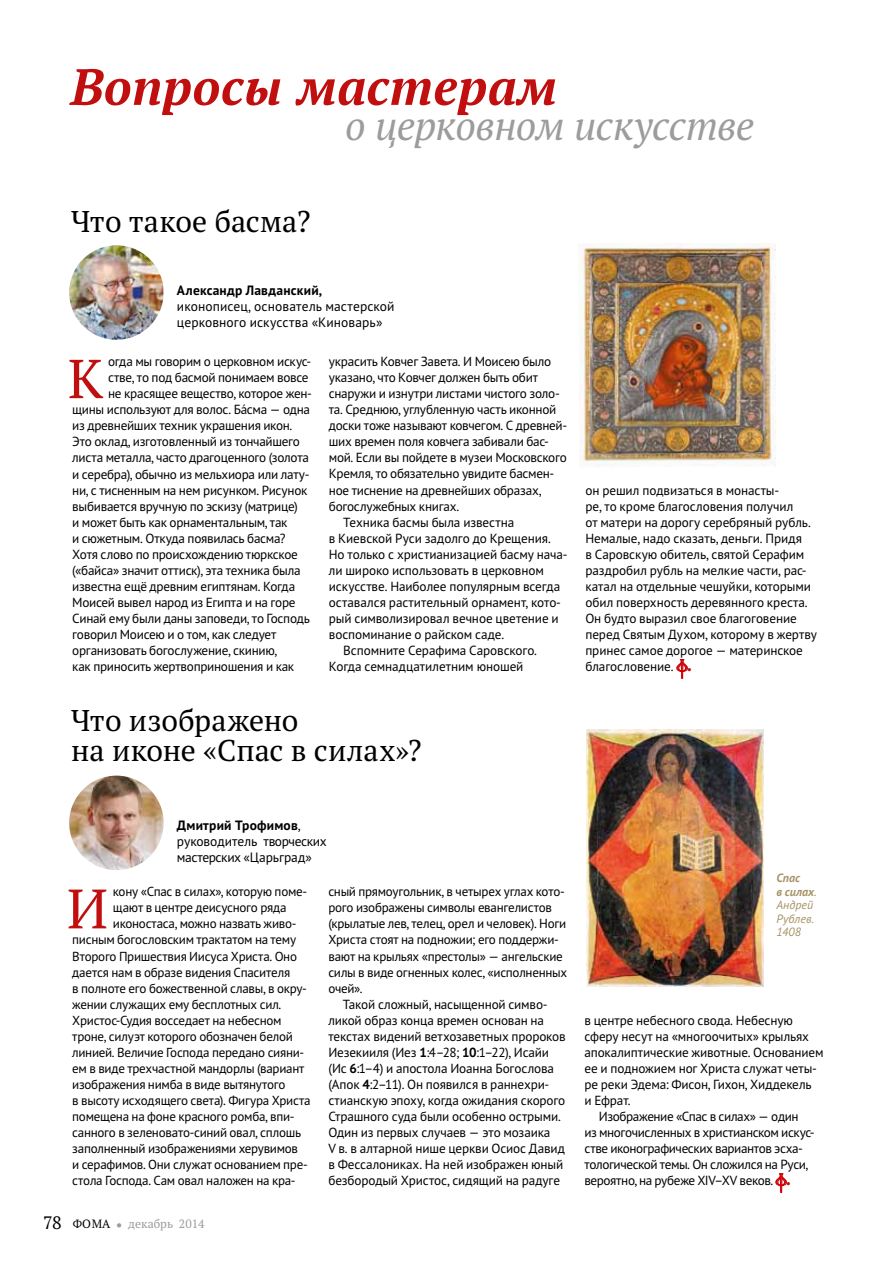
<style>
.page{position:relative;width:893px;height:1263px;background:#fff}
.page>*{position:absolute;margin:0;border:0;box-sizing:border-box;transform-origin:0 0}
.t1{font:55.35px "PT Serif";color:#c10e0f}
.t2{font:54.75px "PT Serif";color:#c10e0f}
.t3{font:italic 700 51px "PT Serif";letter-spacing:.01em;color:#c10e0f}
.t4{font:italic 40.5px "PT Serif";letter-spacing:-.02em;color:#9c9c9d}
.t5{font:30px/30px "PT Serif";color:#000}
.t6{font:13.5px/16.2px "PT Sans";letter-spacing:.005em;color:#000}
.t7{font:13.5px/16.2px "PT Sans";letter-spacing:-.02em;color:#000}
.t8{font:700 13.5px "PT Sans";letter-spacing:.015em;color:#000}
.t9{font:13.2px/16px "PT Sans";letter-spacing:-.015em;color:#000}
.t10{font:13.2px "PT Sans";letter-spacing:-.035em;color:#000}
.t11{font:13.05px/16px "PT Sans";letter-spacing:-.02em;color:#000}
.t12{font:italic 12px/13.5px "PT Sans";color:#a79366}
.t13{font:12px "PT Serif";color:#9c9c9d}
.s1{font-family:"Evangelie";font-size:17.85px;color:#c10e0f}
.s2{font-family:"Evangelie";font-size:22.5px;color:#c10e0f}
.s3{font-weight:700}
.s4{font-size:18px;color:#000}
.s5{color:#000}
.s6{font-size:15px}
</style>
<div class="page">
<svg style="left:677px;top:659px;width:11px;height:20px"></svg>
<svg style="left:776px;top:1173px;width:11px;height:20px"></svg>
<img style="left:69px;top:776px;width:95px;height:94px;border-radius:47px">
<img style="left:69px;top:245px;width:94px;height:95px">
<img style="left:587px;top:729px;width:176px;height:257px">
<img style="left:578px;top:243px;width:198px;height:224px">
<h3 class="t3" style="left:70px;top:53px;width:488px">Вопросы мастерам</h3>
<h3 class="t4" style="left:345px;top:100px;width:411px">о церковном искусстве</h3>
<h3 class="t5" style="left:71px;top:206px;width:241px">Что такое басма?</h3>
<p class="t8" style="left:177px;top:281px;width:146px">Александр Лавданский,</p>
<p class="t6" style="left:177px;top:298px;width:219px">иконописец, основатель мастерской церковного искусства «Киноварь»</p>
<h2 class="t2" style="left:68px;top:343px;width:37px">К</h2>
<p class="t9" style="left:108px;top:353px;width:204px">огда мы говорим о церковном искус-</p>
<p class="t9" style="left:108px;top:369px;width:202px">стве, то под басмой понимаем вовсе</p>
<p class="t9" style="left:108px;top:385px;width:205px">не красящее вещество, которое жен-</p>
<p class="t9" style="left:72px;top:401px;width:239px">щины используют для волос. Бáсма — одна</p>
<p class="t9" style="left:72px;top:417px;width:222px">из древнейших техник украшения икон.</p>
<p class="t9" style="left:72px;top:433px;width:229px">Это оклад, изготовленный из тончайшего</p>
<p class="t9" style="left:72px;top:449px;width:238px">листа металла, часто драгоценного (золота</p>
<p class="t9" style="left:72px;top:465px;width:239px">и серебра), обычно из мельхиора или лату-</p>
<p class="t9" style="left:72px;top:482px;width:237px">ни, с тисненным на нем рисунком. Рисунок</p>
<p class="t9" style="left:72px;top:498px;width:227px">выбивается вручную по эскизу (матрице)</p>
<p class="t9" style="left:72px;top:514px;width:217px">и может быть как орнаментальным, так</p>
<p class="t9" style="left:72px;top:530px;width:215px">и сюжетным. Откуда появилась басма?</p>
<p class="t9" style="left:72px;top:546px;width:227px">Хотя слово по происхождению тюркское</p>
<p class="t9" style="left:72px;top:562px;width:230px">(«байса» значит оттиск), эта техника была</p>
<p class="t9" style="left:72px;top:578px;width:224px">известна ещё древним египтянам. Когда</p>
<p class="t9" style="left:72px;top:594px;width:225px">Моисей вывел народ из Египта и на горе</p>
<p class="t9" style="left:72px;top:610px;width:239px">Синай ему были даны заповеди, то Господь</p>
<p class="t9" style="left:72px;top:626px;width:206px">говорил Моисею и о том, как следует</p>
<p class="t9" style="left:72px;top:642px;width:206px">организовать богослужение, скинию,</p>
<p class="t9" style="left:72px;top:658px;width:223px">как приносить жертвоприношения и как</p>
<p class="t9" style="left:329px;top:353px;width:224px">украсить Ковчег Завета. И Моисею было</p>
<p class="t9" style="left:329px;top:369px;width:211px">указано, что Ковчег должен быть обит</p>
<p class="t9" style="left:329px;top:385px;width:232px">снаружи и изнутри листами чистого золо-</p>
<p class="t9" style="left:329px;top:401px;width:229px">та. Среднюю, углубленную часть иконной</p>
<p class="t9" style="left:329px;top:417px;width:240px">доски тоже называют ковчегом. С древней-</p>
<p class="t9" style="left:329px;top:433px;width:221px">ших времен поля ковчега забивали бас-</p>
<p class="t9" style="left:329px;top:449px;width:239px">мой. Если вы пойдете в музеи Московского</p>
<p class="t9" style="left:329px;top:465px;width:227px">Кремля, то обязательно увидите басмен-</p>
<p class="t9" style="left:329px;top:482px;width:214px">ное тиснение на древнейших образах,</p>
<p class="t9" style="left:329px;top:498px;width:132px">богослужебных книгах.</p>
<p class="t9" style="left:343px;top:514px;width:173px">Техника басмы была известна</p>
<p class="t9" style="left:329px;top:530px;width:223px">в Киевской Руси задолго до Крещения.</p>
<p class="t9" style="left:329px;top:546px;width:240px">Но только с христианизацией басму нача-</p>
<p class="t9" style="left:329px;top:562px;width:217px">ли широко использовать в церковном</p>
<p class="t9" style="left:329px;top:578px;width:233px">искусстве. Наиболее популярным всегда</p>
<p class="t9" style="left:329px;top:594px;width:234px">оставался растительный орнамент, кото-</p>
<p class="t9" style="left:329px;top:610px;width:231px">рый символизировал вечное цветение и</p>
<p class="t9" style="left:329px;top:626px;width:177px">воспоминание о райском саде.</p>
<p class="t9" style="left:343px;top:642px;width:195px">Вспомните Серафима Саровского.</p>
<p class="t9" style="left:329px;top:658px;width:196px">Когда семнадцатилетним юношей</p>
<h3 class="t5" style="left:71px;top:705px;width:352px">Что изображено<br>на иконе «Спас в силах»?</h3>
<p class="t9" style="left:585px;top:482px;width:233px">он решил подвизаться в монасты-<br>ре, то кроме благословения получил<br>от матери на дорогу серебряный рубль.<br>Немалые, надо сказать, деньги. Придя<br>в Саровскую обитель, святой Серафим раздробил рубль на мелкие части, рас&shy;катал на отдельные чешуйки, которыми обил поверхность деревянного креста.<br>Он будто выразил свое благоговение перед Святым Духом, которому в жертву принес самое дорогое — материнское благословение. <span class="s1">ф</span><span class="s2">.</span></p>
<p class="t7" style="left:177px;top:816px;width:151px"><span class="s3">Дмитрий Трофимов</span>, руководитель творческих мастерских «Царьград»</p>
<h1 class="t1" style="left:67px;top:873px;width:42px">И</h1>
<p class="t11" style="left:113px;top:883px;width:196px">кону «Спас в силах», которую поме-</p>
<p class="t11" style="left:113px;top:899px;width:175px">щают в центре деисусного ряда</p>
<p class="t11" style="left:113px;top:915px;width:185px">иконостаса, можно назвать живо-</p>
<p class="t11" style="left:72px;top:931px;width:225px">писным богословским трактатом на тему</p>
<p class="t11" style="left:72px;top:947px;width:226px">Второго Пришествия Иисуса Христа. Оно</p>
<p class="t11" style="left:72px;top:964px;width:219px">дается нам в образе видения Спасителя</p>
<p class="t11" style="left:72px;top:980px;width:236px">в полноте его божественной славы, в окру-</p>
<p class="t11" style="left:72px;top:996px;width:211px">жении служащих ему бесплотных сил.</p>
<p class="t11" style="left:72px;top:1012px;width:211px">Христос-Судия восседает на небесном</p>
<p class="t11" style="left:72px;top:1028px;width:222px">троне, силуэт которого обозначен белой</p>
<p class="t11" style="left:72px;top:1044px;width:233px">линией. Величие Господа передано сияни-</p>
<p class="t11" style="left:72px;top:1060px;width:234px">ем в виде трехчастной мандорлы (вариант</p>
<p class="t11" style="left:72px;top:1076px;width:215px">изображения нимба в виде вытянутого</p>
<p class="t11" style="left:72px;top:1092px;width:240px">в высоту исходящего света). Фигура Христа</p>
<p class="t11" style="left:72px;top:1108px;width:224px">помещена на фоне красного ромба, впи-</p>
<p class="t11" style="left:72px;top:1124px;width:230px">санного в зеленовато-синий овал, сплошь</p>
<p class="t11" style="left:72px;top:1140px;width:227px">заполненный изображениями херувимов</p>
<p class="t11" style="left:72px;top:1156px;width:237px">и серафимов. Они служат основанием пре-</p>
<p class="t11" style="left:72px;top:1172px;width:225px">стола Господа. Сам овал наложен на кра-</p>
<p class="t13" style="left:43px;top:1216px;width:163px"><span class="s4">78</span> <span class="s5">ФОМА</span> <span class="s6">•</span> декабрь 2014</p>
<p class="t11" style="left:328px;top:883px;width:240px">сный прямоугольник, в четырех углах кото&shy;рого изображены символы евангелистов (крылатые лев, телец, орел и человек). Ноги Христа стоят на подножии; его поддержи&shy;вают на крыльях «престолы» — ангельские силы в виде огненных колес, «исполненных очей».</p>
<p class="t9" style="left:328px;top:996px;width:239px;text-indent:14px">Такой сложный, насыщенной симво&shy;ликой образ конца времен основан на текстах видений ветхозаветных пророков Иезекииля (Иез <span class="s3">1</span>:4–28; <span class="s3">10</span>:1–22), Исайи (Ис <span class="s3">6</span>:1–4) и апостола Иоанна Богослова (Апок <span class="s3">4</span>:2–11). Он появился в раннехри&shy;стианскую эпоху, когда ожидания скорого Страшного суда были особенно острыми.<br>Один из первых случаев — это мозаика<br>V в. в алтарной нише церкви Осиос Давид в Фессалониках. На ней изображен юный безбородый Христос, сидящий на радуге</p>
<p class="t12" style="left:777px;top:871px;width:42px"><span class="s3">Спас<br>в силах</span>.<br>Андрей<br>Рублев.<br>1408</p>
<p class="t9" style="left:584px;top:1012px;width:210px">в центре небесного свода. Небесную</p>
<p class="t9" style="left:584px;top:1028px;width:226px">сферу несут на «многоочитых» крыльях</p>
<p class="t9" style="left:584px;top:1044px;width:241px">апокалиптические животные. Основанием</p>
<p class="t9" style="left:584px;top:1060px;width:234px">ее и подножием ног Христа служат четы-</p>
<p class="t9" style="left:584px;top:1076px;width:229px">ре реки Эдема: Фисон, Гихон, Хиддекель</p>
<p class="t9" style="left:584px;top:1092px;width:48px">и Ефрат.</p>
<p class="t10" style="left:599px;top:1108px;width:201px">Изображение «Спас в силах» — один</p>
<p class="t9" style="left:584px;top:1124px;width:232px">из многочисленных в христианском искус-</p>
<p class="t9" style="left:584px;top:1140px;width:220px">стве иконографических вариантов эсха-</p>
<p class="t9" style="left:584px;top:1156px;width:225px">тологической темы. Он сложился на Руси,</p>
<p class="t9" style="left:584px;top:1172px;width:208px">вероятно, на рубеже XIV–XV веков. <span class="s1">ф</span><span class="s2">.</span></p>
</div>
